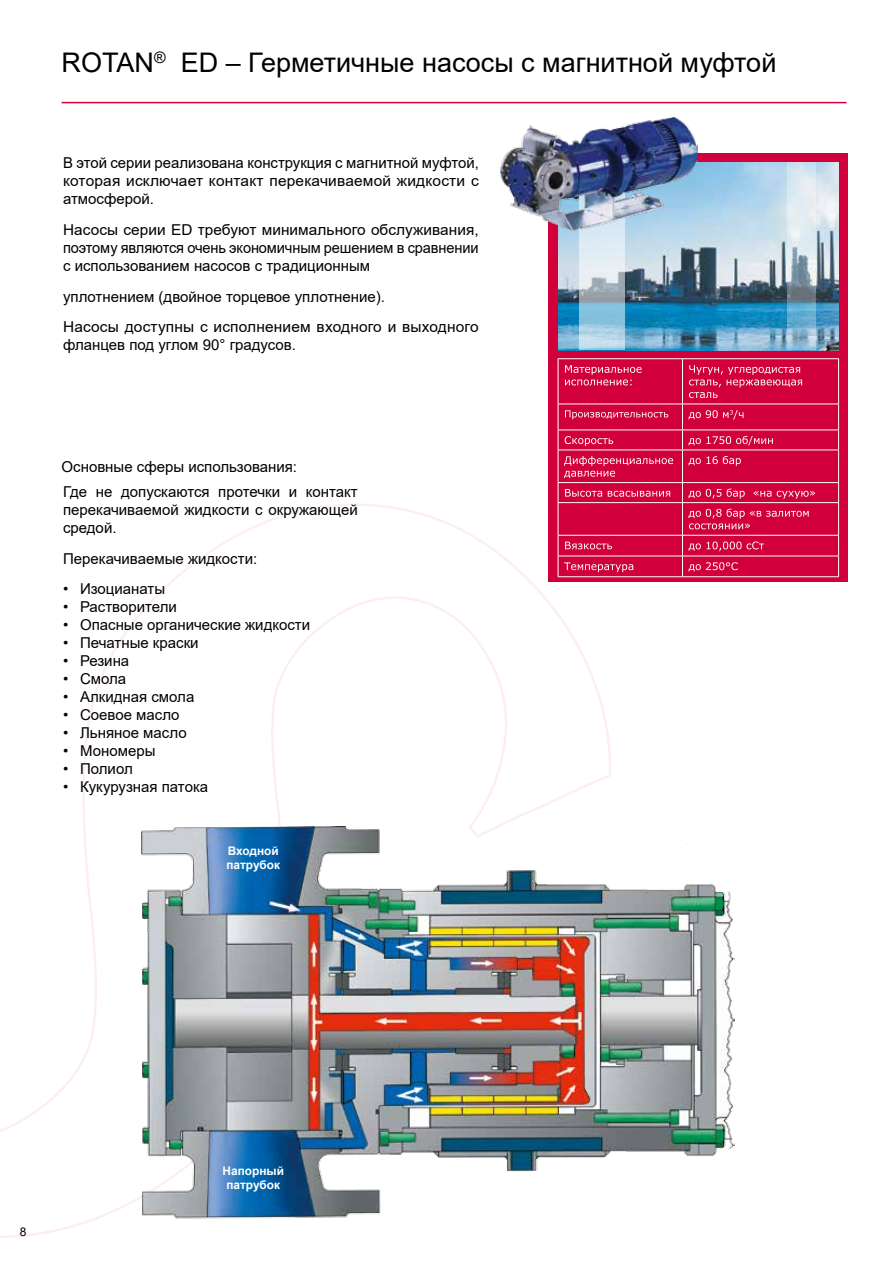
<style>
.page{position:relative;width:893px;height:1263px;background:#fff}
.page>*{position:absolute;margin:0;border:0;box-sizing:border-box;transform-origin:0 0}
.t1{font:27px "Arial";color:#000}
.t2{font:15px/18px "Arial";color:#000;text-align:justify}
.t3{font:12px "Arial";color:#000}
.t4{font:700 11.85px/14.2px "Arial";color:#fff}
.t5{font:10.5px/12.6px "Verdana";color:#fff}
.t6{font:9.75px "Verdana";color:#fff}
</style>
<div class="page">
<svg style="left:0;top:504px;width:612px;height:734px"></svg>
<div style="left:548px;top:153px;width:299px;height:428px;background:#d2003a"></div>
<img style="left:558px;top:162px;width:280px;height:188px">
<hr style="left:558px;top:358px;width:124px;height:1px;background:#fff">
<hr style="left:558px;top:359px;width:1px;height:45px;background:#fff">
<hr style="left:682px;top:358px;width:157px;height:1px;background:#fff">
<hr style="left:682px;top:359px;width:1px;height:45px;background:#fff">
<hr style="left:838px;top:359px;width:1px;height:45px;background:#fff">
<hr style="left:558px;top:404px;width:124px;height:1px;background:#fff">
<hr style="left:682px;top:404px;width:157px;height:1px;background:#fff">
<hr style="left:558px;top:429px;width:124px;height:1px;background:#fff">
<svg style="left:558px;top:404px;width:1px;height:46px"></svg>
<hr style="left:682px;top:429px;width:157px;height:1px;background:#fff">
<svg style="left:682px;top:404px;width:1px;height:46px"></svg>
<svg style="left:838px;top:404px;width:1px;height:46px"></svg>
<hr style="left:558px;top:450px;width:124px;height:1px;background:#fff">
<hr style="left:558px;top:450px;width:1px;height:32px;background:#fff">
<hr style="left:682px;top:450px;width:157px;height:1px;background:#fff">
<hr style="left:682px;top:450px;width:1px;height:32px;background:#fff">
<hr style="left:838px;top:450px;width:1px;height:32px;background:#fff">
<hr style="left:558px;top:482px;width:124px;height:1px;background:#fff">
<svg style="left:558px;top:483px;width:1px;height:19px"></svg>
<hr style="left:682px;top:482px;width:157px;height:1px;background:#fff">
<svg style="left:682px;top:483px;width:1px;height:19px"></svg>
<svg style="left:838px;top:483px;width:1px;height:19px"></svg>
<hr style="left:558px;top:502px;width:124px;height:1px;background:#fff">
<hr style="left:558px;top:503px;width:1px;height:32px;background:#fff">
<hr style="left:682px;top:502px;width:157px;height:1px;background:#fff">
<hr style="left:682px;top:503px;width:1px;height:32px;background:#fff">
<hr style="left:838px;top:503px;width:1px;height:32px;background:#fff">
<hr style="left:558px;top:535px;width:124px;height:1px;background:#fff">
<hr style="left:682px;top:535px;width:157px;height:1px;background:#fff">
<hr style="left:558px;top:556px;width:124px;height:1px;background:#fff">
<svg style="left:558px;top:536px;width:1px;height:40px"></svg>
<hr style="left:682px;top:556px;width:157px;height:1px;background:#fff">
<svg style="left:682px;top:536px;width:1px;height:40px"></svg>
<svg style="left:838px;top:536px;width:1px;height:40px"></svg>
<hr style="left:558px;top:576px;width:124px;height:1px;background:#fff">
<hr style="left:682px;top:576px;width:157px;height:1px;background:#fff">
<img style="left:141px;top:826px;width:594px;height:399px">
<svg style="left:579px;top:230px;width:46px;height:120px;background:#bad3e0"></svg>
<svg style="left:788px;top:162px;width:28px;height:188px;background:#b1c9d7"></svg>
<img style="left:500px;top:118px;width:198px;height:112px">
<hr style="left:62px;top:102px;width:784px;height:1px;background:#d3003a">
<h1 class="t1" style="left:62px;top:44px;width:716px">ROTAN<sup>®</sup> ED – Герметичные насосы с магнитной муфтой</h1>
<p class="t2" style="left:63px;top:154px;width:417px">В этой серии реализована конструкция с магнитной муфтой, которая исключает контакт перекачиваемой жидкости с атмосферой.</p>
<p class="t2" style="left:63px;top:220px;width:417px">Насосы серии ED требуют минимального обслуживания, поэтому являются очень экономичным решением в сравнении с использованием насосов с традиционным</p>
<p class="t2" style="left:63px;top:281px;width:417px;line-height:30.8px">уплотнением (двойное торцевое уплотнение).<br>Насосы доступны с исполнением входного и выходного</p>
<p class="t2" style="left:63px;top:336px;width:234px">фланцев под углом 90° градусов.</p>
<p class="t2" style="left:62px;top:457px;width:237px">Основные сферы использования:</p>
<p class="t2" style="left:63px;top:482px;width:296px">Где не допускаются протечки и контакт перекачиваемой жидкости с окружающей средой.</p>
<p class="t2" style="left:63px;top:549px;width:196px">Перекачиваемые жидкости:</p>
<p class="t2" style="left:63px;top:580px;width:104px">• Изоцианаты</p>
<p class="t2" style="left:63px;top:598px;width:115px">• Растворители</p>
<p class="t2" style="left:63px;top:616px;width:249px">• Опасные органические жидкости</p>
<p class="t2" style="left:63px;top:634px;width:137px">• Печатные краски</p>
<p class="t2" style="left:63px;top:652px;width:68px">• Резина</p>
<p class="t2" style="left:63px;top:670px;width:65px">• Смола</p>
<p class="t2" style="left:63px;top:688px;width:133px">• Алкидная смола</p>
<p class="t2" style="left:63px;top:706px;width:118px">• Соевое масло</p>
<p class="t2" style="left:63px;top:724px;width:125px">• Льняное масло</p>
<p class="t2" style="left:63px;top:742px;width:94px">• Мономеры</p>
<p class="t2" style="left:63px;top:760px;width:71px">• Полиол</p>
<p class="t2" style="left:63px;top:778px;width:147px">• Кукурузная патока</p>
<p class="t4" style="left:226px;top:843px;width:55px">Входной патрубок</p>
<p class="t5" style="left:564px;top:362px;width:80px">Материальное исполнение:</p>
<p class="t5" style="left:688px;top:362px;width:116px">Чугун, углеродистая сталь, нержавеющая сталь</p>
<p class="t6" style="left:564px;top:407px;width:106px">Производительность</p>
<p class="t5" style="left:688px;top:408px;width:57px">до 90 м<sup>3</sup>/ч</p>
<p class="t5" style="left:564px;top:434px;width:51px">Скорость</p>
<p class="t5" style="left:688px;top:434px;width:87px">до 1750 об/мин</p>
<p class="t5" style="left:564px;top:454px;width:111px">Дифференциальное давление</p>
<p class="t5" style="left:688px;top:454px;width:54px">до 16 бар</p>
<p class="t5" style="left:564px;top:486px;width:109px">Высота всасывания</p>
<p class="t5" style="left:688px;top:483px;width:129px;line-height:20.1px">до 0,5 бар «на сухую» до 0,8 бар «в залитом</p>
<p class="t5" style="left:688px;top:519px;width:64px">состоянии»</p>
<p class="t5" style="left:564px;top:539px;width:50px">Вязкость</p>
<p class="t5" style="left:688px;top:539px;width:77px">до 10,000 сСт</p>
<p class="t5" style="left:564px;top:560px;width:72px">Температура</p>
<p class="t5" style="left:688px;top:560px;width:51px">до 250°C</p>
<p class="t3" style="left:20px;top:1224px;width:8px">8</p>
<p class="t4" style="left:223px;top:1164px;width:63px;text-align:center">Напорный патрубок</p>
</div>
